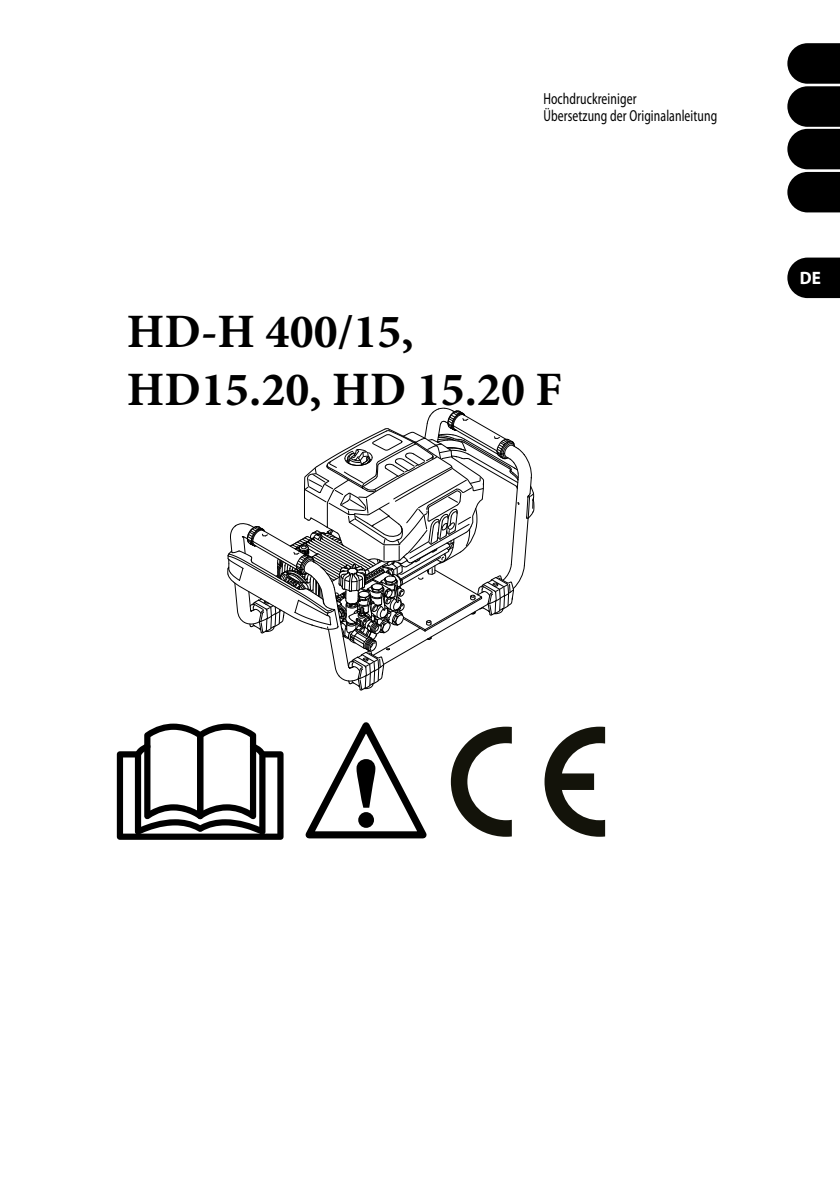
<style>
.page{position:relative;width:840px;height:1191px;background:#fff}
.page>*{position:absolute;margin:0;border:0;box-sizing:border-box;transform-origin:0 0}
.t1{font:700 48px/58.2px "Minion Pro";color:#000}
.t2{font:700 18px "Myriad Pro";color:#fff;scale:.95 1}
.t3{font:semi-condensed 16px/17px "Myriad Pro";letter-spacing:.005em;color:#000;scale:.8 1}
</style>
<div class="page">
<svg style="left:117px;top:723px;width:166px;height:117px"></svg>
<svg style="left:544px;top:726px;width:60px;height:110px"></svg>
<svg style="left:450px;top:726px;width:61px;height:110px"></svg>
<svg style="left:787px;top:43px;width:52px;height:169px;background:#232323"></svg>
<svg style="left:787px;top:257px;width:52px;height:41px;background:#1a1a1a"></svg>
<svg style="left:305px;top:722px;width:122px;height:117px"></svg>
<svg style="left:227px;top:407px;width:307px;height:284px"></svg>
<p class="t3" style="left:543px;top:90px;width:219px">Hochdruckreiniger<br>Übersetzung der Originalanleitung</p>
<h1 class="t1" style="left:127px;top:302px;width:436px">HD-H 400/15,<br>HD15.20, HD 15.20 F</h1>
<p class="t2" style="left:799px;top:267px;width:24px">DE</p>
</div>
